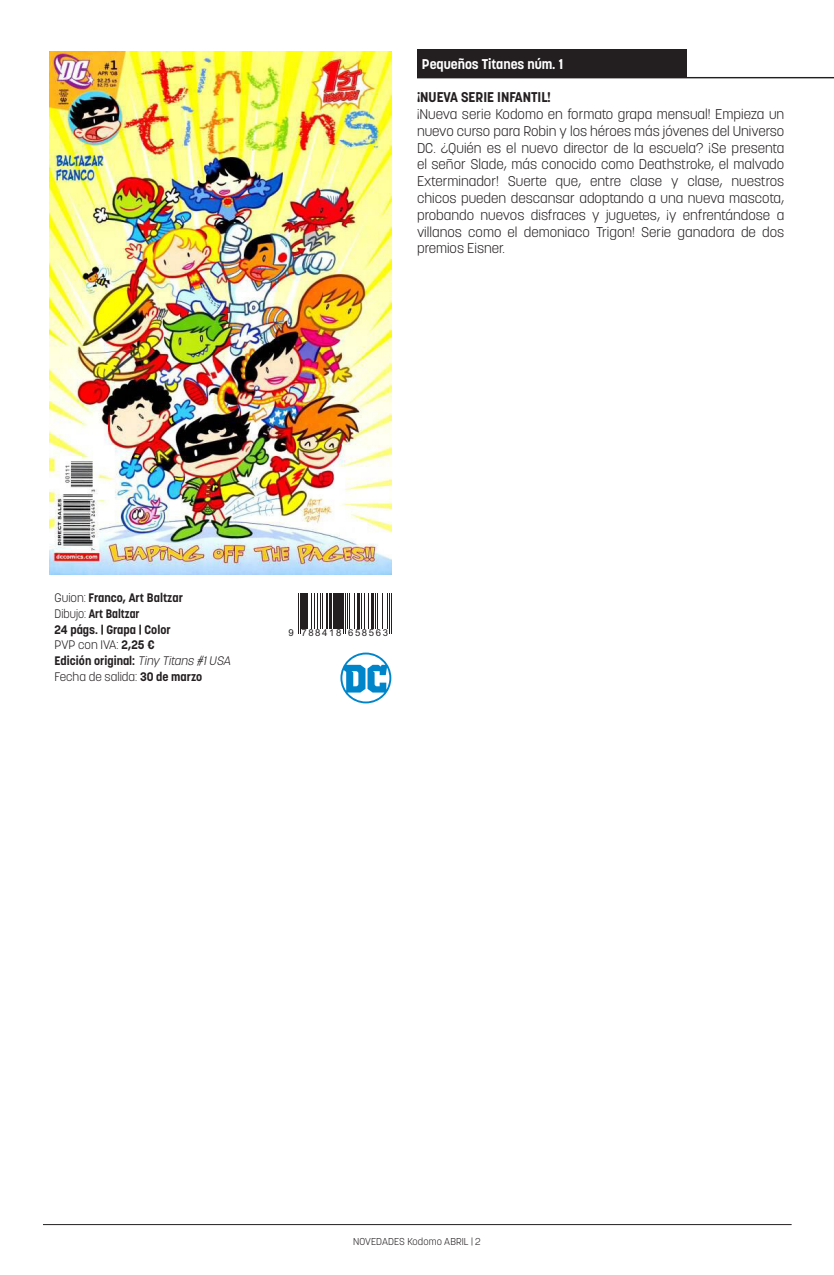
<style>
.page{position:relative;width:834px;height:1275px;background:#fff}
.page>*{position:absolute;margin:0;border:0;box-sizing:border-box;transform-origin:0 0}
.t1{font:300 14px/16.8px "Korolev";color:#231f20;text-align:justify}
.t2{font:700 14px "Korolev";color:#231f20}
.t3{font:700 14px "Korolev";color:#fff}
.t4{font:700 12.25px "Korolev";color:#231f20}
.t5{font:300 12.25px "Korolev";color:#231f20}
.t6{font:700 12.25px "Korolev";color:#231f20;scale:.94 1}
.t7{font:300 9.97px "Korolev";letter-spacing:.01em;color:#231f20}
.t8{font:9.62px "Arial";letter-spacing:.17em;color:#231f20}
.s1{font-weight:300}
.s2{font-weight:700}
.s3{font-weight:300;font-style:italic}
</style>
<div class="page">
<hr style="left:43px;top:1224px;width:748px;height:1px;background:#231f20">
<div style="left:417px;top:50px;width:269px;height:27px;background:#231f20"></div>
<hr style="left:417px;top:77px;width:416px;height:1px;background:#231f20">
<hr style="left:297px;top:593px;width:1px;height:40px;background:#231f20">
<hr style="left:299px;top:593px;width:1px;height:40px;background:#231f20">
<hr style="left:301px;top:593px;width:3px;height:35px;background:#231f20">
<hr style="left:305px;top:593px;width:2px;height:35px;background:#231f20">
<hr style="left:310px;top:593px;width:1px;height:35px;background:#231f20">
<hr style="left:313px;top:593px;width:1px;height:35px;background:#231f20">
<hr style="left:317px;top:593px;width:1px;height:35px;background:#231f20">
<hr style="left:320px;top:593px;width:1px;height:35px;background:#231f20">
<hr style="left:322px;top:593px;width:1px;height:35px;background:#231f20">
<hr style="left:326px;top:593px;width:2px;height:35px;background:#231f20">
<hr style="left:329px;top:593px;width:2px;height:35px;background:#231f20">
<hr style="left:333px;top:593px;width:2px;height:35px;background:#231f20">
<hr style="left:336px;top:593px;width:2px;height:35px;background:#231f20">
<hr style="left:339px;top:593px;width:3px;height:35px;background:#231f20">
<hr style="left:343px;top:593px;width:1px;height:40px;background:#231f20">
<hr style="left:345px;top:593px;width:1px;height:40px;background:#231f20">
<hr style="left:347px;top:593px;width:1px;height:35px;background:#231f20">
<hr style="left:349px;top:593px;width:1px;height:35px;background:#231f20">
<hr style="left:354px;top:593px;width:1px;height:35px;background:#231f20">
<hr style="left:357px;top:593px;width:3px;height:35px;background:#231f20">
<hr style="left:361px;top:593px;width:1px;height:35px;background:#231f20">
<hr style="left:364px;top:593px;width:1px;height:35px;background:#231f20">
<hr style="left:368px;top:593px;width:1px;height:35px;background:#231f20">
<hr style="left:371px;top:593px;width:3px;height:35px;background:#231f20">
<hr style="left:375px;top:593px;width:1px;height:35px;background:#231f20">
<hr style="left:377px;top:593px;width:1px;height:35px;background:#231f20">
<hr style="left:382px;top:593px;width:1px;height:35px;background:#231f20">
<hr style="left:387px;top:593px;width:1px;height:35px;background:#231f20">
<hr style="left:389px;top:593px;width:1px;height:40px;background:#231f20">
<hr style="left:391px;top:593px;width:1px;height:40px;background:#231f20">
<img style="left:50px;top:51px;width:341px;height:523px">
<svg style="left:340px;top:653px;width:51px;height:50px"></svg>
<p class="t3" style="left:422px;top:55px;width:143px">Pequeños Titanes núm. 1</p>
<p class="t2" style="left:417px;top:89px;width:136px">¡NUEVA SERIE INFANTIL!</p>
<p class="t1" style="left:417px;top:106px;width:369px">¡Nueva serie Kodomo en formato grapa mensual! Empieza un nuevo curso para Robin y los héroes más jóvenes del Universo DC. ¿Quién es el nuevo director de la escuela? ¡Se presenta el señor Slade, más conocido como Deathstroke, el malvado Exterminador! Suerte que, entre clase y clase, nuestros chicos pueden descansar adoptando a una nueva mascota, probando nuevos disfraces y juguetes, ¡y enfrentándose a villanos como el demoniaco Trigon! Serie ganadora de dos premios Eisner.</p>
<p class="t4" style="left:55px;top:590px;width:130px"><span class="s1">Guion:</span> Franco, Art Baltzar</p>
<p class="t6" style="left:55px;top:606px;width:92px"><span class="s1">Dibujo:</span> Art Baltzar</p>
<p class="t4" style="left:55px;top:621px;width:118px">24 págs. | Grapa | Color</p>
<p class="t5" style="left:55px;top:637px;width:101px">PVP con IVA: <span class="s2">2,25 €</span></p>
<p class="t4" style="left:55px;top:653px;width:180px">Edición original: <span class="s3">Tiny Titans #1USA</span></p>
<p class="t5" style="left:55px;top:669px;width:149px">Fecha de salida: <span class="s2">30 de marzo</span></p>
<p class="t8" style="left:288px;top:626px;width:101px">9 788418 658563</p>
<p class="t7" style="left:353px;top:1236px;width:129px">NOVEDADES Kodomo ABRIL | 2</p>
</div>
